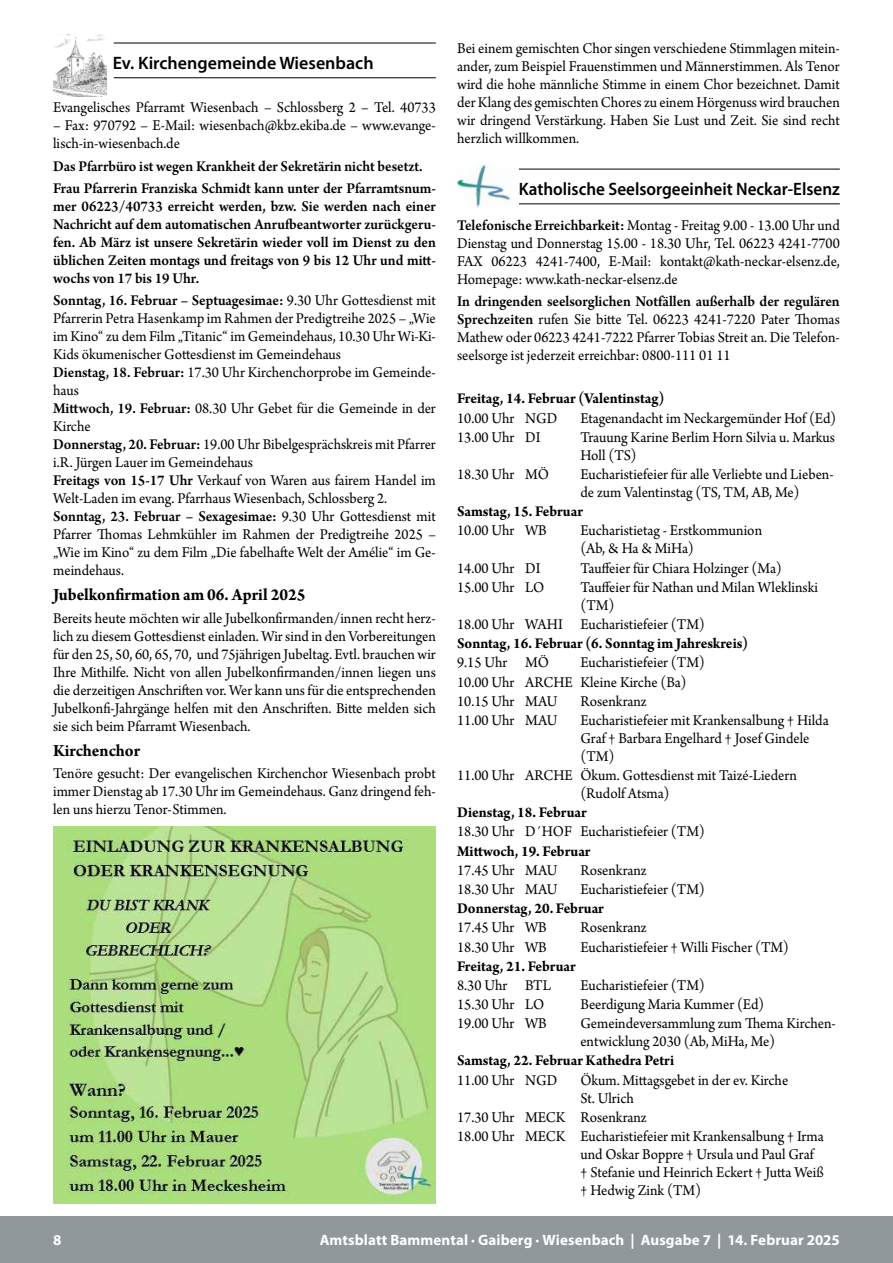
<style>
.page{position:relative;width:893px;height:1263px;background:#fff}
.page>*{position:absolute;margin:0;border:0;box-sizing:border-box;transform-origin:0 0}
.t1{font:700 18px "Arno Pro";letter-spacing:-.005em;color:#000;scale:.95 1}
.t2{font:600 18px "Myriad Pro";color:#000;scale:.95 1}
.t3{font:600 18px "Myriad Pro";color:#000}
.t4{font:15.75px/18px "Arno Pro";color:#000;scale:.95 1}
.t5{font:600 15.75px/18px "Arno Pro";color:#000;scale:.95 1}
.t6{font:700 15.75px "Arno Pro";letter-spacing:-.005em;color:#000;scale:.95 1}
.t7{font:700 15px "Myriad Pro";letter-spacing:.005em;color:#fff}
.s1{font-weight:600}
</style>
<div class="page">
<div style="left:0;top:1216px;width:893px;height:47px;background:#90989c"></div>
<hr style="left:114px;top:43px;width:322px;height:1px;background:#000">
<hr style="left:114px;top:77px;width:322px;height:1px;background:#000">
<img style="left:53px;top:35px;width:54px;height:62px">
<hr style="left:457px;top:169px;width:383px;height:1px;background:#000">
<hr style="left:457px;top:203px;width:383px;height:1px;background:#000">
<div style="left:457px;top:163px;width:62px;height:45px;background:#fff"></div>
<img style="left:457px;top:163px;width:54px;height:45px">
<img style="left:53px;top:826px;width:383px;height:377px">
<p class="t3" style="left:113px;top:51px;width:262px">Ev. Kirchengemeinde Wiesenbach</p>
<p class="t4" style="left:53px;top:99px;width:404px">Evangelisches Pfarramt Wiesenbach – Schlossberg 2 – Tel. 40733</p>
<p class="t4" style="left:53px;top:117px;width:404px">– Fax: 970792 – E-Mail: wiesenbach@kbz.ekiba.de – www.evange&shy;lisch-in-wiesenbach.de</p>
<p class="t5" style="left:53px;top:156px;width:404px;line-height:22.2px">Das Pfarrbüro ist wegen Krankheit der Sekretärin nicht besetzt.<br>Frau Pfarrerin Franziska Schmidt kann unter der Pfarramtsnum-</p>
<p class="t5" style="left:53px;top:198px;width:404px;text-align:justify">mer 06223/40733 erreicht werden, bzw. Sie werden nach einer Nachricht auf dem automatischen Anrufbeantworter zurückgeru&shy;fen. Ab März ist unsere Sekretärin wieder voll im Dienst zu den üblichen Zeiten montags und freitags von 9 bis 12 Uhr und mitt&shy;wochs von 17 bis 19 Uhr.</p>
<p class="t4" style="left:53px;top:292px;width:404px"><span class="s1">Sonntag, 16. Februar – Septuagesimae:</span> 9.30 Uhr Gottesdienst mit Pfarrerin Petra Hasenkamp im Rahmen der Predigtreihe 2025 – „Wie im Kino“ zu dem Film „Titanic“ im Gemeindehaus, 10.30 Uhr Wi-Ki-Kids ökumenischer Gottesdienst im Gemeindehaus<br><span class="s1">Dienstag, 18. Februar:</span> 17.30 Uhr Kirchenchorprobe im Gemeinde&shy;haus<br><span class="s1">Mittwoch, 19. Februar:</span> 08.30 Uhr Gebet für die Gemeinde in der Kirche<br><span class="s1">Donnerstag, 20. Februar:</span> 19.00 Uhr Bibelgesprächskreis mit Pfarrer i.R. Jürgen Lauer im Gemeindehaus<br><span class="s1">Freitags von 15-17 Uhr</span> Verkauf von Waren aus fairem Handel im Welt-Laden im evang. Pfarrhaus Wiesenbach, Schlossberg 2.<br><span class="s1">Sonntag, 23. Februar – Sexagesimae:</span> 9.30 Uhr Gottesdienst mit Pfarrer Thomas Lehmkühler im Rahmen der Predigtreihe 2025 – „Wie im Kino“ zu dem Film „Die fabelhafte Welt der Amélie“ im Ge&shy;meindehaus.</p>
<p class="t1" style="left:53px;top:585px;width:267px">Jubelkonfirmation am 06. April 2025</p>
<p class="t4" style="left:53px;top:610px;width:404px;text-align:justify">Bereits heute möchten wir alle Jubelkonfirmanden/innen recht herz&shy;lich zu diesem Gottesdienst einladen. Wir sind in den Vorbereitungen für den 25, 50, 60, 65, 70, und 75jährigen Jubeltag. Evtl. brauchen wir Ihre Mithilfe. Nicht von allen Jubelkonfirmanden/innen liegen uns die derzeitigen Anschriften vor. Wer kann uns für die entsprechenden Jubelkonfi-Jahrgänge helfen mit den Anschriften. Bitte melden sich sie sich beim Pfarramt Wiesenbach.</p>
<p class="t1" style="left:53px;top:740px;width:93px">Kirchenchor</p>
<p class="t4" style="left:53px;top:765px;width:404px;text-align:justify">Tenöre gesucht: Der evangelischen Kirchenchor Wiesenbach probt immer Dienstag ab 17.30 Uhr im Gemeindehaus. Ganz dringend feh&shy;len uns hierzu Tenor-Stimmen.</p>
<p class="t4" style="left:457px;top:40px;width:404px;text-align:justify">Bei einem gemischten Chor singen verschiedene Stimmlagen mitein&shy;ander, zum Beispiel Frauenstimmen und Männerstimmen. Als Tenor wird die hohe männliche Stimme in einem Chor bezeichnet. Damit der Klang des gemischten Chores zu einem Hörgenuss wird brauchen wir dringend Verstärkung. Haben Sie Lust und Zeit. Sie sind recht herzlich willkommen.</p>
<p class="t2" style="left:519px;top:177px;width:339px">Katholische Seelsorgeeinheit Neckar-Elsenz</p>
<p class="t4" style="left:457px;top:217px;width:404px;text-align:justify"><span class="s1">Telefonische Erreichbarkeit:</span> Montag - Freitag 9.00 - 13.00 Uhr und Dienstag und Donnerstag 15.00 - 18.30 Uhr, Tel. 06223 4241-7700<br>FAX 06223 4241-7400, E-Mail: kontakt@kath-neckar-elsenz.de, Homepage: www.kath-neckar-elsenz.de</p>
<p class="t4" style="left:457px;top:293px;width:404px;text-align:justify"><span class="s1">In dringenden seelsorglichen Notfällen außerhalb der regulären Sprechzeiten</span> rufen Sie bitte Tel. 06223 4241-7220 Pater Thomas Mathew oder 06223 4241-7222 Pfarrer Tobias Streit an. Die Telefon&shy;seelsorge ist jederzeit erreichbar: 0800-111 01 11</p>
<p class="t6" style="left:457px;top:390px;width:220px">Freitag, 14. Februar (Valentinstag)</p>
<p class="t4" style="left:457px;top:410px;width:107px">10.00 Uhr NGD</p>
<p class="t4" style="left:580px;top:410px;width:271px">Etagenandacht im Neckargemünder Hof (Ed)</p>
<p class="t4" style="left:457px;top:429px;width:89px">13.00 Uhr DI</p>
<p class="t4" style="left:580px;top:429px;width:269px">Trauung Karine Berlim Horn Silvia u. Markus<br>Holl (TS)</p>
<p class="t4" style="left:457px;top:466px;width:98px">18.30 Uhr MÖ</p>
<p class="t4" style="left:580px;top:466px;width:268px">Eucharistiefeier für alle Verliebte und Lieben&shy;de zum Valentinstag (TS, TM, AB, Me)</p>
<p class="t6" style="left:457px;top:502px;width:134px">Samstag, 15. Februar</p>
<p class="t4" style="left:457px;top:522px;width:96px">10.00 Uhr WB</p>
<p class="t4" style="left:580px;top:522px;width:193px">Eucharistietag - Erstkommunion (Ab, &amp; Ha &amp; MiHa)</p>
<p class="t4" style="left:457px;top:560px;width:89px">14.00 Uhr DI</p>
<p class="t4" style="left:580px;top:560px;width:213px">Tauffeier für Chiara Holzinger (Ma)</p>
<p class="t4" style="left:457px;top:579px;width:93px">15.00 Uhr LO</p>
<p class="t4" style="left:580px;top:579px;width:252px">Tauffeier für Nathan und Milan Wleklinski</p>
<p class="t4" style="left:580px;top:597px;width:37px">(TM)</p>
<p class="t4" style="left:457px;top:616px;width:262px">18.00 Uhr WAHI Eucharistiefeier (TM)</p>
<p class="t6" style="left:457px;top:634px;width:308px">Sonntag, 16. Februar (6. Sonntag im Jahreskreis)</p>
<p class="t4" style="left:457px;top:654px;width:98px">9.15 Uhr MÖ</p>
<p class="t4" style="left:457px;top:654px;width:262px;line-height:19.2px;text-indent:123px">Eucharistiefeier (TM)<br>10.00 Uhr ARCHE Kleine Kirche (Ba)<br>10.15 Uhr MAU</p>
<p class="t4" style="left:580px;top:693px;width:71px">Rosenkranz</p>
<p class="t4" style="left:457px;top:712px;width:107px">11.00 Uhr MAU</p>
<p class="t4" style="left:580px;top:712px;width:263px">Eucharistiefeier mit Krankensalbung † Hilda</p>
<p class="t4" style="left:580px;top:730px;width:243px">Graf † Barbara Engelhard † Josef Gindele</p>
<p class="t4" style="left:580px;top:748px;width:37px">(TM)</p>
<p class="t4" style="left:457px;top:767px;width:359px">11.00 Uhr ARCHE Ökum. Gottesdienst mit Taizé-Liedern</p>
<p class="t4" style="left:580px;top:785px;width:95px">(Rudolf Atsma)</p>
<p class="t6" style="left:457px;top:803px;width:138px">Dienstag, 18. Februar</p>
<p class="t4" style="left:457px;top:823px;width:262px">18.30 Uhr D´HOF Eucharistiefeier (TM)</p>
<p class="t6" style="left:457px;top:842px;width:142px">Mittwoch, 19. Februar</p>
<p class="t4" style="left:457px;top:862px;width:107px">17.45 Uhr MAU</p>
<p class="t4" style="left:580px;top:862px;width:71px">Rosenkranz</p>
<p class="t4" style="left:457px;top:881px;width:107px">18.30 Uhr MAU</p>
<p class="t4" style="left:580px;top:881px;width:133px">Eucharistiefeier (TM)</p>
<p class="t6" style="left:457px;top:899px;width:156px">Donnerstag, 20. Februar</p>
<p class="t4" style="left:457px;top:919px;width:96px">17.45 Uhr WB</p>
<p class="t4" style="left:580px;top:919px;width:71px">Rosenkranz</p>
<p class="t4" style="left:457px;top:939px;width:96px">18.30 Uhr WB</p>
<p class="t4" style="left:580px;top:939px;width:221px">Eucharistiefeier † Willi Fischer (TM)</p>
<p class="t6" style="left:457px;top:957px;width:126px">Freitag, 21. Februar</p>
<p class="t4" style="left:457px;top:977px;width:100px">8.30 Uhr BTL</p>
<p class="t4" style="left:580px;top:977px;width:133px">Eucharistiefeier (TM)</p>
<p class="t4" style="left:457px;top:996px;width:93px">15.30 Uhr LO</p>
<p class="t4" style="left:580px;top:996px;width:195px">Beerdigung Maria Kummer (Ed)</p>
<p class="t4" style="left:457px;top:1015px;width:96px">19.00 Uhr WB</p>
<p class="t4" style="left:580px;top:1015px;width:269px">Gemeindeversammlung zum Thema Kirchen&shy;entwicklung 2030 (Ab, MiHa, Me)</p>
<p class="t6" style="left:457px;top:1051px;width:230px">Samstag, 22. Februar Kathedra Petri</p>
<p class="t4" style="left:457px;top:1072px;width:107px">11.00 Uhr NGD</p>
<p class="t4" style="left:580px;top:1072px;width:220px">Ökum. Mittagsgebet in der ev. Kirche</p>
<p class="t4" style="left:580px;top:1090px;width:58px">St. Ulrich</p>
<p class="t4" style="left:457px;top:1109px;width:201px">17.30 Uhr MECK Rosenkranz</p>
<p class="t4" style="left:457px;top:1128px;width:387px">18.00 Uhr MECK Eucharistiefeier mit Krankensalbung † Irma</p>
<p class="t4" style="left:580px;top:1146px;width:247px">und Oskar Boppre † Ursula und Paul Graf</p>
<p class="t4" style="left:580px;top:1164px;width:258px">† Stefanie und Heinrich Eckert † Jutta Weiß</p>
<p class="t4" style="left:580px;top:1182px;width:129px">† Hedwig Zink (TM)</p>
<p class="t7" style="left:53px;top:1230px;width:10px">8</p>
<p class="t7" style="left:320px;top:1230px;width:521px">Amtsblatt Bammental · Gaiberg · Wiesenbach | Ausgabe 7 | 14. Februar 2025</p>
</div>
